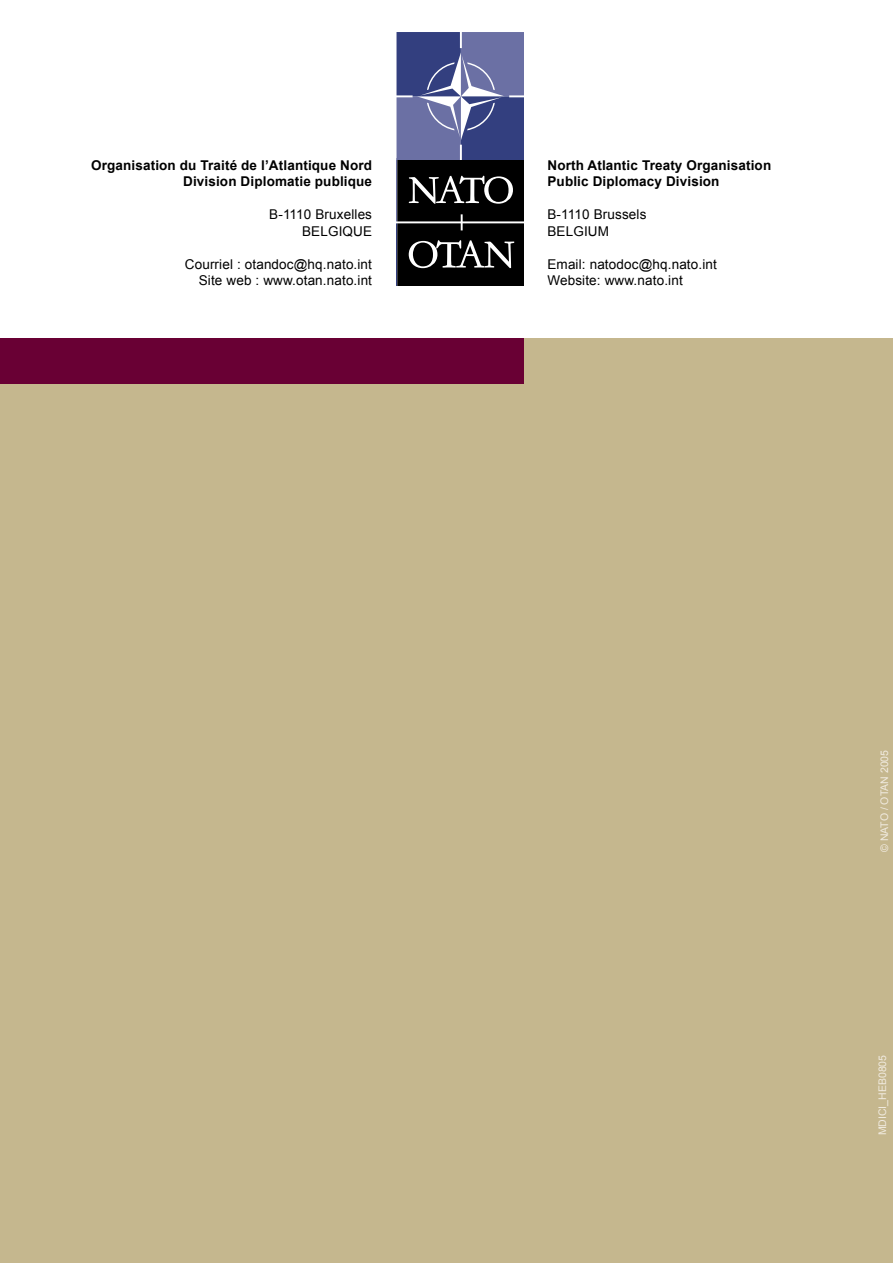
<style>
.page{position:relative;width:893px;height:1263px;background:#fff}
.page>*{position:absolute;margin:0;border:0;box-sizing:border-box;transform-origin:0 0}
.texte{font:13.5px "Arial";letter-spacing:.01em;color:#000}
.texte-2{font:700 13.5px/16.5px "Arial";letter-spacing:.01em;color:#000}
.t1{font:10.5px "Arial";color:#f1ebe0}
</style>
<div class="page">
<div style="left:0;top:338px;width:893px;height:925px;background:#c5b78e"></div>
<div style="left:0;top:338px;width:523px;height:46px;background:#690034"></div>
<svg style="left:397px;top:32px;width:127px;height:253px;background:#40445e"></svg>
<p class="texte-2" style="left:91px;top:157px;width:282px;text-align:right">Organisation du Traité de l’Atlantique Nord<br>Division Diplomatie publique</p>
<p class="texte" style="left:269px;top:207px;width:104px">B-1110 Bruxelles</p>
<p class="texte" style="left:302px;top:223px;width:71px">BELGIQUE</p>
<p class="texte" style="left:185px;top:256px;width:189px">Courriel : otandoc@hq.nato.int</p>
<p class="texte" style="left:199px;top:273px;width:175px">Site web : www.otan.nato.int</p>
<p class="texte-2" style="left:547px;top:157px;width:225px">North Atlantic Treaty Organisation<br>Public Diplomacy Division</p>
<p class="texte" style="left:547px;top:207px;width:100px">B-1110 Brussels</p>
<p class="texte" style="left:547px;top:223px;width:63px">BELGIUM</p>
<p class="texte" style="left:547px;top:256px;width:171px">Email: natodoc@hq.nato.int</p>
<p class="texte" style="left:547px;top:273px;width:137px">Website: www.nato.int</p>
<p class="t1" style="left:879px;top:852px;width:104px;rotate:-90deg">© NATO / OTAN 2005</p>
<p class="t1" style="left:877px;top:1135px;width:82px;rotate:-90deg">MDICI_HEB0805</p>
</div>
